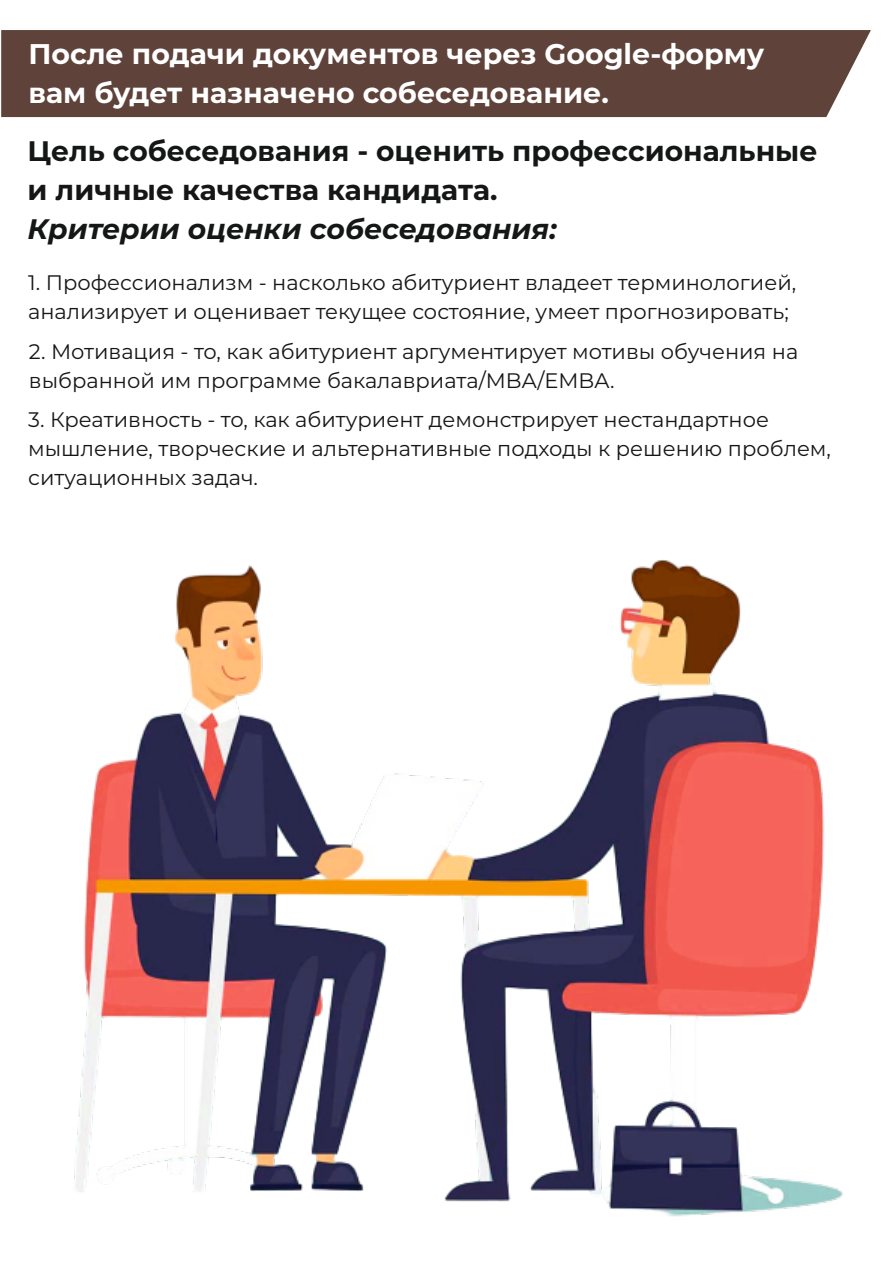
<style>
.page{position:relative;width:893px;height:1263px;background:#fff}
.page>*{position:absolute;margin:0;border:0;box-sizing:border-box;transform-origin:0 0}
.t1{font:700 28.35px/39.2px "Montserrat";color:#fff}
.t2{font:700 28.2px/38.8px "Montserrat";color:#151616}
.t3{font:italic 700 28.2px "Montserrat";color:#151616}
.t4{font:21px/29px "Montserrat";color:#151616}
</style>
<div class="page">
<div style="left:1px;top:30px;width:870px;height:87px;background:#5f433a"></div>
<img style="left:74px;top:560px;width:769px;height:656px">
<h1 class="t1" style="left:28px;top:34px;width:737px">После подачи документов через Google-форму вам будет назначено собеседование.</h1>
<h2 class="t2" style="left:28px;top:131px;width:791px">Цель собеседования - оценить профессиональные и личные качества кандидата.</h2>
<h2 class="t3" style="left:28px;top:211px;width:531px">Критерии оценки собеседования:</h2>
<p class="t4" style="left:28px;top:268px;width:769px">1. Профессионализм - насколько абитуриент владеет терминологией, анализирует и оценивает текущее состояние, умеет прогнозировать;</p>
<p class="t4" style="left:29px;top:337px;width:771px">2. Мотивация - то, как абитуриент аргументирует мотивы обучения на выбранной им программе бакалавриата/MBA/EMBA.</p>
<p class="t4" style="left:28px;top:405px;width:804px">3. Креативность - то, как абитуриент демонстрирует нестандартное мышление, творческие и альтернативные подходы к решению проблем, ситуационных задач.</p>
</div>
